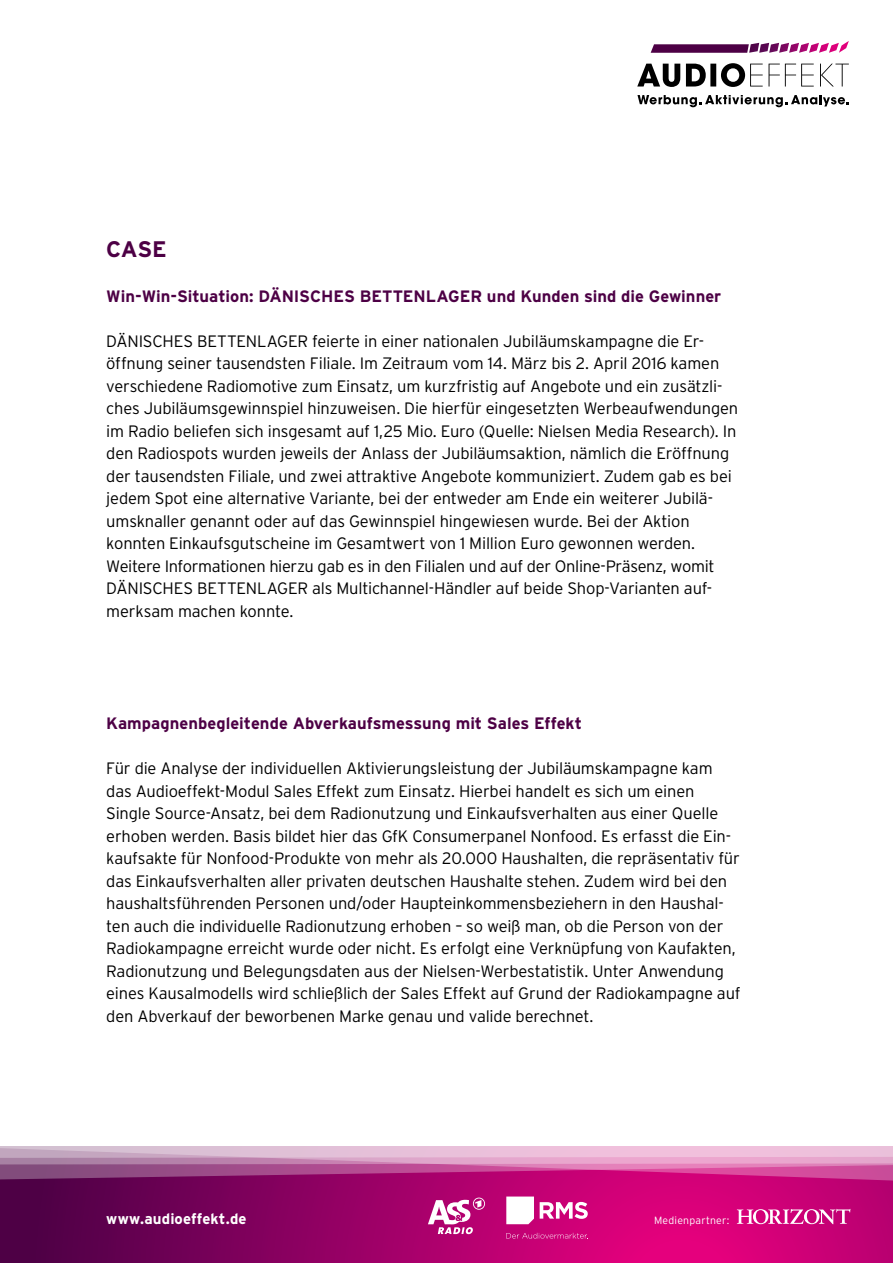
<style>
.page{position:relative;width:893px;height:1263px;background:#fff}
.page>*{position:absolute;margin:0;border:0;box-sizing:border-box;transform-origin:0 0}
.t1{font:700 22.5px "Interstate";color:#4d0045}
.t2{font:300 16.5px/22.5px "Interstate";letter-spacing:-.01em;color:#000}
.t3{font:700 16.5px "Interstate";letter-spacing:-.005em;color:#4d0045}
.t4{font:700 15px "Interstate";letter-spacing:.01em;color:#fff}
.t5{font:300 10.5px "Interstate";letter-spacing:.02em;color:#fff}
</style>
<div class="page">
<svg style="left:0;top:1188px;width:893px;height:75px;background:#a00066"></svg>
<svg style="left:0;top:1164px;width:893px;height:24px;background:#ac267c"></svg>
<svg style="left:0;top:1146px;width:893px;height:18px;background:#ddaecd"></svg>
<svg style="left:651px;top:41px;width:198px;height:12px"></svg>
<svg style="left:637px;top:63px;width:212px;height:24px"></svg>
<svg style="left:637px;top:95px;width:212px;height:12px"></svg>
<svg style="left:428px;top:1197px;width:57px;height:37px"></svg>
<svg style="left:506px;top:1196px;width:28px;height:28px"></svg>
<svg style="left:540px;top:1202px;width:48px;height:17px"></svg>
<svg style="left:506px;top:1233px;width:82px;height:6px"></svg>
<svg style="left:737px;top:1209px;width:113px;height:15px"></svg>
<h1 class="t1" style="left:106px;top:235px;width:31px">Case</h1>
<p class="t3" style="left:106px;top:286px;width:617px">Win-Win-Situation: DÄNISCHES BETTENLAGER und Kunden sind die Gewinner</p>
<p class="t2" style="left:106px;top:329px;width:633px">DÄNISCHES BETTENLAGER feierte in einer nationalen Jubiläumskampagne die Er&shy;öffnung seiner tausendsten Filiale. Im Zeitraum vom 14. März bis 2. April 2016 kamen verschiedene Radiomotive zum Einsatz, um kurzfristig auf Angebote und ein zusätzli&shy;ches Jubiläumsgewinnspiel hinzuweisen. Die hierfür eingesetzten Werbeaufwendungen im Radio beliefen sich insgesamt auf 1,25 Mio. Euro (Quelle: Nielsen Media Research). In den Radiospots wurden jeweils der Anlass der Jubiläumsaktion, nämlich die Eröffnung der tausendsten Filiale, und zwei attraktive Angebote kommuniziert. Zudem gab es bei jedem Spot eine alternative Variante, bei der entweder am Ende ein weiterer Jubilä&shy;umsknaller genannt oder auf das Gewinnspiel hingewiesen wurde. Bei der Aktion konnten Einkaufsgutscheine im Gesamtwert von 1 Million Euro gewonnen werden.<br>Weitere Informationen hierzu gab es in den Filialen und auf der Online-Präsenz, womit DÄNISCHES BETTENLAGER als Multichannel-Händler auf beide Shop-Varianten auf&shy;merksam machen konnte.</p>
<p class="t3" style="left:106px;top:713px;width:477px">Kampagnenbegleitende Abverkaufsmessung mit Sales Effekt</p>
<p class="t2" style="left:106px;top:757px;width:636px">Für die Analyse der individuellen Aktivierungsleistung der Jubiläumskampagne kam das Audioeffekt-Modul Sales Effekt zum Einsatz. Hierbei handelt es sich um einen Single Source-Ansatz, bei dem Radionutzung und Einkaufsverhalten aus einer Quelle erhoben werden. Basis bildet hier das GfK Consumerpanel Nonfood. Es erfasst die Ein&shy;kaufsakte für Nonfood-Produkte von mehr als 20.000 Haushalten, die repräsentativ für das Einkaufsverhalten aller privaten deutschen Haushalte stehen. Zudem wird bei den haushaltsführenden Personen und/oder Haupteinkommensbeziehern in den Haushal&shy;ten auch die individuelle Radionutzung erhoben – so weiß man, ob die Person von der Radiokampagne erreicht wurde oder nicht. Es erfolgt eine Verknüpfung von Kaufakten, Radionutzung und Belegungsdaten aus der Nielsen-Werbestatistik. Unter Anwendung eines Kausalmodells wird schließlich der Sales Effekt auf Grund der Radiokampagne auf den Abverkauf der beworbenen Marke genau und valide berechnet.</p>
<p class="t4" style="left:106px;top:1209px;width:142px">www.audioeffekt.de</p>
<p class="t5" style="left:654px;top:1214px;width:77px">Medienpartner:</p>
</div>
